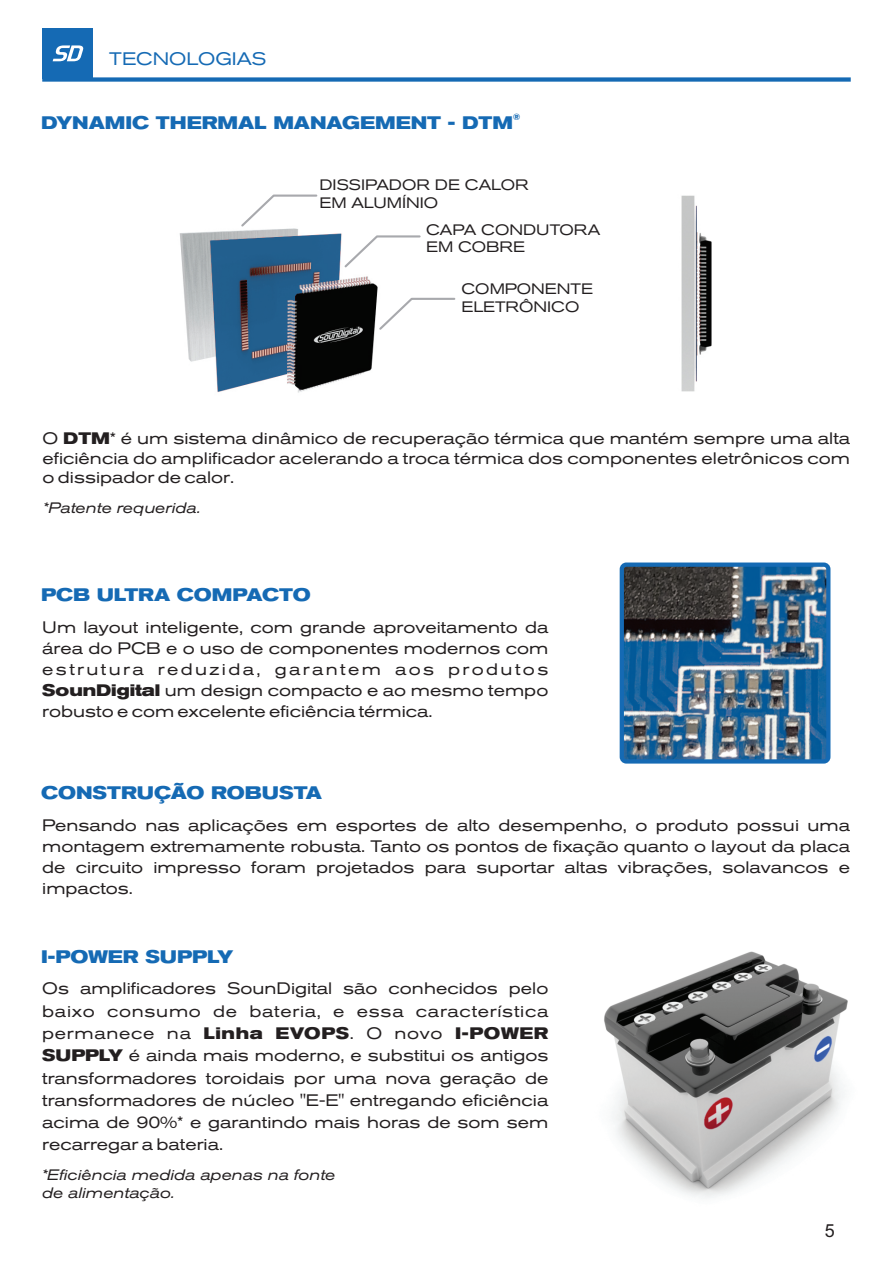
<style>
.page{position:relative;width:893px;height:1263px;background:#fff}
.page>*{position:absolute;margin:0;border:0;box-sizing:border-box;transform-origin:0 0}
.t1{font:700 expanded 18px "Akzidenz Grotesk BQ";color:#156ab4}
.t2{font:expanded 18px "Akzidenz Grotesk BQ";color:#156ab4}
.t3{font:18px "Arial";color:#231f20}
.t4{font:expanded 16.5px/22.4px "Akzidenz Grotesk BQ";color:#231f20;text-align:justify}
.t5{font:expanded 15px/17.4px "Akzidenz Grotesk BQ";color:#231f20}
.t6{font:italic expanded 15px/17.4px "Akzidenz Grotesk BQ";color:#231f20}
.t7{font:700 expanded 9px "Akzidenz Grotesk BQ";color:#156ab4}
.s1{font-weight:700}
</style>
<div class="page">
<img style="left:604px;top:951px;width:244px;height:247px">
<div style="left:42px;top:77px;width:809px;height:5px;background:#156ab4"></div>
<div style="left:42px;top:28px;width:51px;height:51px;background:#156ab4"></div>
<svg style="left:53px;top:45px;width:30px;height:16px"></svg>
<img style="left:622px;top:565px;width:206px;height:196px;border-radius:5px">
<div style="left:620px;top:562px;width:210px;height:201px;border:4px solid #156ab4;border-radius:5px"></div>
<img style="left:179px;top:195px;width:533px;height:198px">
<svg style="left:239px;top:194px;width:79px;height:34px"></svg>
<svg style="left:343px;top:234px;width:79px;height:35px"></svg>
<svg style="left:377px;top:297px;width:79px;height:35px"></svg>
<p class="t2" style="left:109px;top:52px;width:159px">TECNOLOGIAS</p>
<p class="t7" style="left:513px;top:113px;width:8px">®</p>
<p class="t1" style="left:41px;top:116px;width:473px">DYNAMIC THERMAL MANAGEMENT - DTM</p>
<p class="t5" style="left:319px;top:178px;width:211px">DISSIPADOR DE CALOR<br>EM ALUMÍNIO</p>
<p class="t5" style="left:426px;top:222px;width:176px">CAPA CONDUTORA<br>EM COBRE</p>
<p class="t5" style="left:462px;top:282px;width:133px">COMPONENTE<br>ELETRÔNICO</p>
<p class="t4" style="left:43px;top:430px;width:809px;line-height:19.4px">O <span class="s1">DTM</span>* é um sistema dinâmico de recuperação térmica que mantém sempre uma alta eficiência do amplificador acelerando a troca térmica dos componentes eletrônicos com o dissipador de calor.</p>
<p class="t6" style="left:44px;top:500px;width:159px">*Patente requerida.</p>
<p class="t1" style="left:41px;top:589px;width:271px">PCB ULTRA COMPACTO</p>
<p class="t4" style="left:42px;top:618px;width:508px;line-height:21px">Um layout inteligente, com grande aproveitamento da área do PCB e o uso de componentes modernos com estrutura reduzida, garantem aos produtos <span class="s1">SounDigital</span> um design compacto e ao mesmo tempo robusto e com excelente eficiência térmica.</p>
<p class="t1" style="left:41px;top:786px;width:282px">CONSTRUÇÃO ROBUSTA</p>
<p class="t4" style="left:42px;top:817px;width:809px;line-height:20.9px">Pensando nas aplicações em esportes de alto desempenho, o produto possui uma montagem extremamente robusta. Tanto os pontos de fixação quanto o layout da placa de circuito impresso foram projetados para suportar altas vibrações, solavancos e impactos.</p>
<p class="t1" style="left:41px;top:950px;width:194px">I-POWER SUPPLY</p>
<p class="t4" style="left:42px;top:979px;width:508px">Os amplificadores SounDigital são conhecidos pelo baixo consumo de bateria, e essa característica permanece na <span class="s1">Linha EVOPS</span>. O novo <span class="s1">I-POWER SUPPLY</span> é ainda mais moderno, e substitui os antigos transformadores toroidais por uma nova geração de transformadores de núcleo "E-E" entregando eficiência acima de 90%* e garantindo mais horas de som sem recarregar a bateria.</p>
<p class="t6" style="left:42px;top:1168px;width:295px">*Eficiência medida apenas na fonte de alimentação.</p>
<p class="t3" style="left:825px;top:1224px;width:12px">5</p>
</div>
